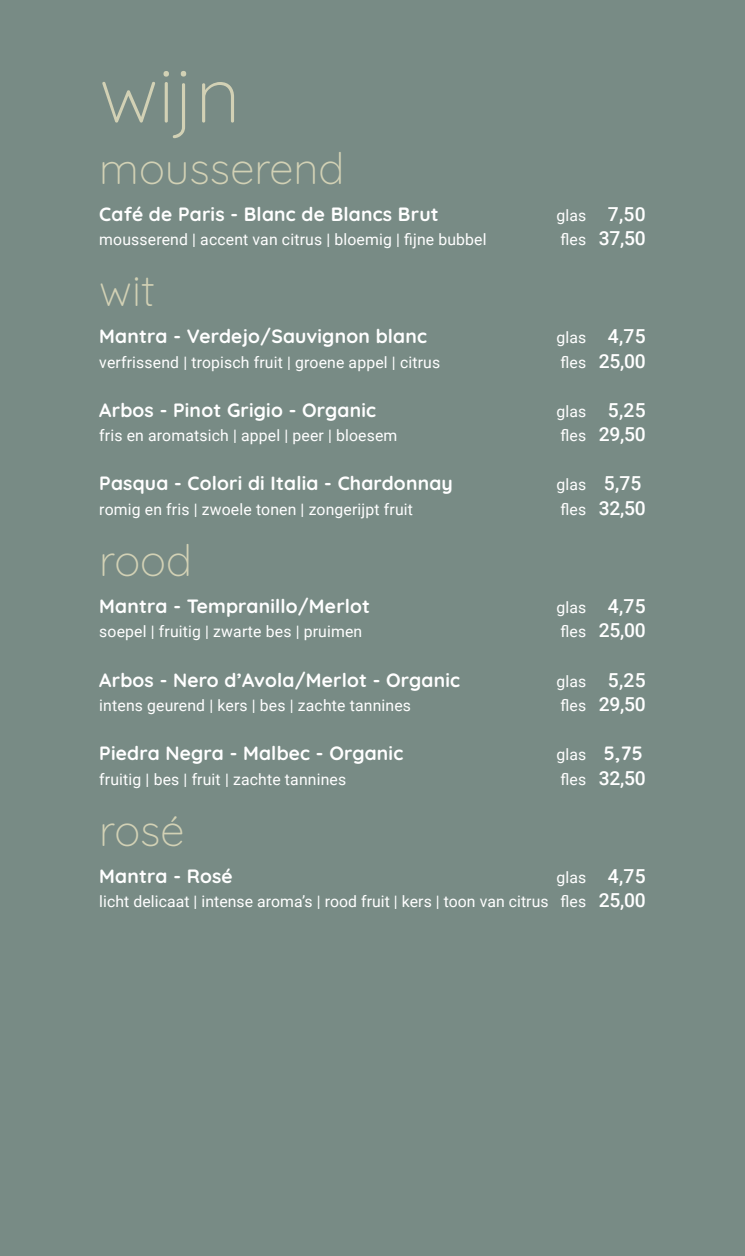
<style>
.page{position:relative;width:745px;height:1256px;background:#fff}
.page>*{position:absolute;margin:0;border:0;box-sizing:border-box;transform-origin:0 0}
.t1{font:300 78.75px "Quicksand";color:#d2d1b5}
.t2{font:300 43.75px "Quicksand";color:#d2d1b5}
.t3{font:700 19.25px "Quicksand";letter-spacing:.01em;color:#fff}
.t4{font:500 19.25px "Roboto";letter-spacing:-.015em;color:#fff}
.t5{font:15.75px/24.5px "Roboto";letter-spacing:.01em;color:#fff;text-align:right}
.s1{font-weight:500;font-size:19.25px}
.s2{font-weight:400;font-size:15.75px}
.s3{font-family:"Quicksand";font-weight:700;font-size:19.25px}
</style>
<div class="page">
<div style="left:0;top:0;width:744px;height:1255px;background:#788b85"></div>
<h1 class="t1" style="left:99px;top:34px;width:143px">wijn</h1>
<h2 class="t2" style="left:99px;top:134px;width:247px">mousserend</h2>
<p class="t3" style="left:99px;top:199px;width:341px">Café de Paris - Blanc de Blancs Brut</p>
<p class="t5" style="left:556px;top:202px;width:91px">glas <span class="s1">7,50</span></p>
<p class="t5" style="left:99px;top:227px;width:388px">mousserend | accent van citrus | bloemig | fijne bubbel</p>
<p class="t4" style="left:560px;top:225px;width:87px"><span class="s2">fles</span> 37,50</p>
<h2 class="t2" style="left:99px;top:257px;width:57px">wit</h2>
<p class="t3" style="left:99px;top:321px;width:329px">Mantra - Verdejo/Sauvignon blanc</p>
<p class="t5" style="left:556px;top:325px;width:91px">glas <span class="s1">4,75</span></p>
<p class="t5" style="left:99px;top:349px;width:342px">verfrissend | tropisch fruit | groene appel | citrus</p>
<p class="t4" style="left:560px;top:347px;width:87px"><span class="s2">fles</span> 25,00</p>
<p class="t3" style="left:99px;top:395px;width:278px">Arbos - Pinot Grigio - Organic</p>
<p class="t5" style="left:556px;top:398px;width:91px">glas <span class="s1">5,25</span></p>
<p class="t5" style="left:99px;top:423px;width:299px">fris en aromatsich | appel | peer | bloesem</p>
<p class="t4" style="left:560px;top:421px;width:87px"><span class="s2">fles</span> 29,50</p>
<p class="t3" style="left:99px;top:468px;width:354px">Pasqua - Colori di Italia - Chardonnay</p>
<p class="t5" style="left:556px;top:472px;width:87px">glas <span class="s1">5,75</span></p>
<p class="t5" style="left:99px;top:496px;width:315px">romig en fris | zwoele tonen | zongerijpt fruit</p>
<p class="t4" style="left:560px;top:494px;width:87px"><span class="s2">fles</span> 32,50</p>
<h2 class="t2" style="left:99px;top:526px;width:94px">rood</h2>
<p class="t3" style="left:99px;top:591px;width:272px">Mantra - Tempranillo/Merlot</p>
<p class="t5" style="left:556px;top:594px;width:91px">glas <span class="s1">4,75</span></p>
<p class="t5" style="left:99px;top:619px;width:264px">soepel | fruitig | zwarte bes | pruimen</p>
<p class="t4" style="left:560px;top:617px;width:87px"><span class="s2">fles</span> 25,00</p>
<p class="t3" style="left:99px;top:664px;width:362px">Arbos - Nero d’Avola/Merlot - Organic</p>
<p class="t5" style="left:556px;top:668px;width:91px">glas <span class="s1">5,25</span></p>
<p class="t5" style="left:99px;top:692px;width:313px">intens geurend | kers | bes | zachte tannines</p>
<p class="t4" style="left:560px;top:690px;width:87px"><span class="s2">fles</span> 29,50</p>
<p class="t3" style="left:99px;top:738px;width:305px">Piedra Negra - Malbec - Organic</p>
<p class="t5" style="left:556px;top:741px;width:88px">glas <span class="s3">5,75</span></p>
<p class="t5" style="left:99px;top:766px;width:248px">fruitig | bes | fruit | zachte tannines</p>
<p class="t4" style="left:560px;top:764px;width:87px"><span class="s2">fles</span> 32,50</p>
<h2 class="t2" style="left:99px;top:796px;width:87px">rosé</h2>
<p class="t3" style="left:99px;top:860px;width:135px">Mantra - Rosé</p>
<p class="t5" style="left:99px;top:864px;width:547px">glas <span class="s1">4,75<br></span>licht delicaat | intense aroma’s | rood fruit | kers | toon van citrus fles <span class="s1">25,00</span></p>
</div>
